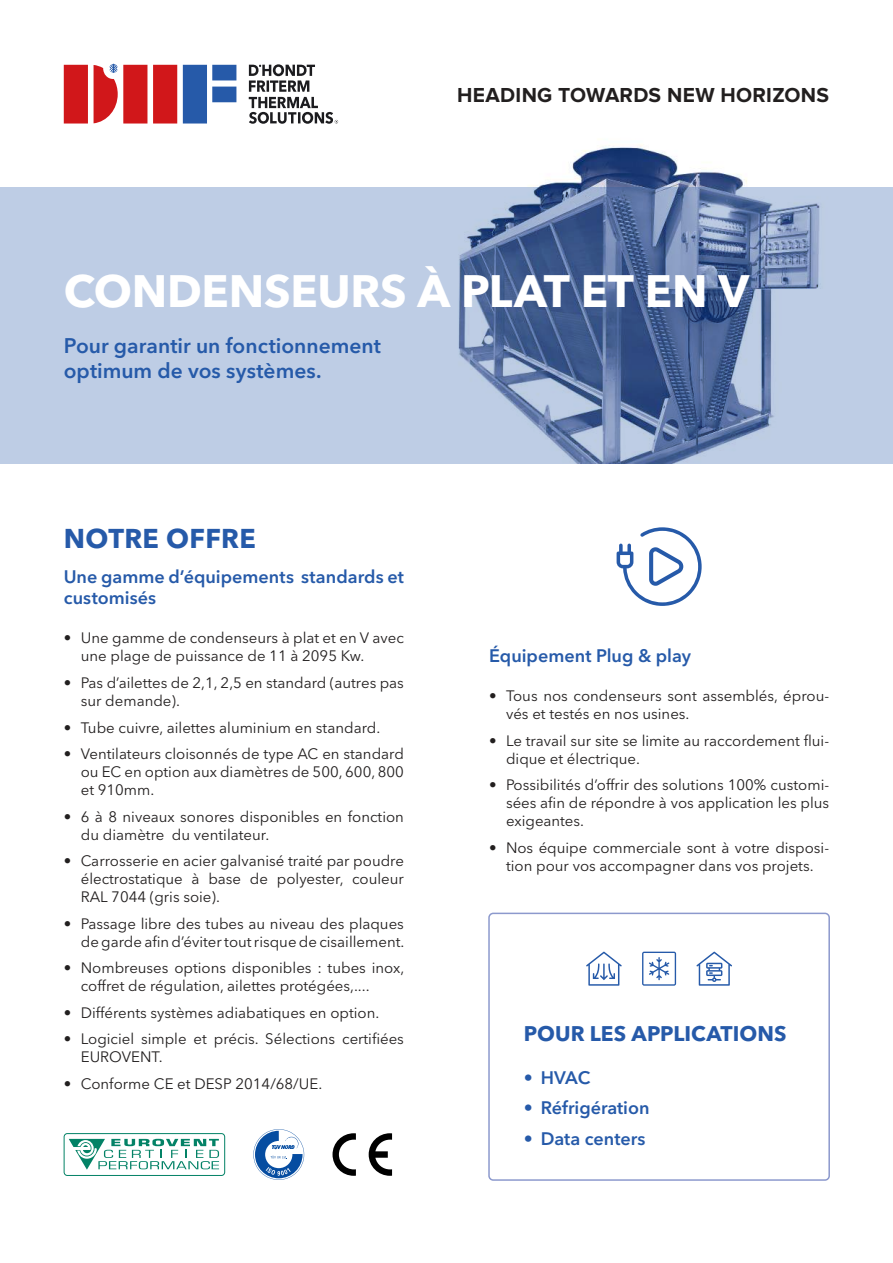
<style>
.page{position:relative;width:893px;height:1263px;background:#fff}
.page>*{position:absolute;margin:0;border:0;box-sizing:border-box;transform-origin:0 0}
.t1{font:700 45px "Avenir Next LT Pro";letter-spacing:-.005em;color:#fff}
.t2{font:700 27px "Avenir Next LT Pro";letter-spacing:.01em;color:#265aa9}
.t3{font:600 21px/25.2px "Avenir Next LT Pro";color:#265aa9}
.t4{font:700 21px "Proxima Nova";letter-spacing:.015em;color:#221f1f}
.t5{font:700 21px "Avenir Next LT Pro";color:#265aa9}
.t6{font:600 18px/21.6px "Avenir Next LT Pro";color:#265aa9}
.t7{font:15px/18px "Avenir Next LT Pro";color:#221f1f}
</style>
<div class="page">
<div style="left:64px;top:1133px;width:161px;height:43px;border:1px solid #038266;border-radius:3px"></div>
<svg style="left:69px;top:1139px;width:150px;height:31px"></svg>
<img style="left:538px;top:144px;width:209px;height:43px">
<svg style="left:0;top:187px;width:893px;height:276px;background:#9fb1cf"></svg>
<svg style="left:249px;top:64px;width:89px;height:60px"></svg>
<svg style="left:64px;top:64px;width:172px;height:60px"></svg>
<div style="left:488px;top:913px;width:342px;height:268px;border:2px solid #8c99cd;border-radius:4px"></div>
<svg style="left:253px;top:1129px;width:51px;height:51px"></svg>
<svg style="left:333px;top:1133px;width:23px;height:43px"></svg>
<svg style="left:369px;top:1133px;width:23px;height:43px"></svg>
<svg style="left:617px;top:527px;width:85px;height:79px"></svg>
<svg style="left:586px;top:952px;width:36px;height:34px"></svg>
<svg style="left:642px;top:952px;width:34px;height:34px"></svg>
<svg style="left:696px;top:952px;width:36px;height:34px"></svg>
<h3 class="t4" style="left:457px;top:86px;width:374px">HEADING TOWARDS NEW HORIZONS</h3>
<h1 class="t1" style="left:64px;top:266px;width:687px">CONDENSEURS À PLAT ET EN V</h1>
<h3 class="t3" style="left:64px;top:333px;width:319px">Pour garantir un fonctionnement optimum de vos systèmes.</h3>
<h2 class="t2" style="left:64px;top:523px;width:193px">NOTRE OFFRE</h2>
<p class="t6" style="left:64px;top:566px;width:342px">Une gamme d’équipements standards et customisés</p>
<p class="t7" style="left:81px;top:630px;width:325px;text-indent:-17px">• Une gamme de condenseurs à plat et en V avec une plage de puissance de 11 à 2095 Kw.</p>
<p class="t7" style="left:81px;top:675px;width:325px;text-indent:-17px">• Pas d’ailettes de 2,1, 2,5 en standard (autres pas sur demande).</p>
<p class="t7" style="left:64px;top:719px;width:318px">• Tube cuivre, ailettes aluminium en standard.</p>
<p class="t7" style="left:81px;top:746px;width:325px;text-align:justify;text-indent:-17px">• Ventilateurs cloisonnés de type AC en standard ou EC en option aux diamètres de 500, 600, 800 et 910mm.</p>
<p class="t7" style="left:81px;top:808px;width:325px;text-indent:-17px">• 6 à 8 niveaux sonores disponibles en fonction du diamètre du ventilateur.</p>
<p class="t7" style="left:81px;top:853px;width:325px;text-align:justify;text-indent:-17px">• Carrosserie en acier galvanisé traité par poudre électrostatique à base de polyester, couleur RAL 7044 (gris soie).</p>
<p class="t7" style="left:64px;top:915px;width:342px;text-align:right">• Passage libre des tubes au niveau des plaques de garde afin d’éviter tout risque de cisaillement.</p>
<p class="t7" style="left:81px;top:960px;width:325px;text-indent:-17px">• Nombreuses options disponibles : tubes inox, coffret de régulation, ailettes protégées,....</p>
<p class="t7" style="left:64px;top:1004px;width:317px">• Différents systèmes adiabatiques en option.</p>
<p class="t7" style="left:81px;top:1031px;width:325px;text-indent:-17px">• Logiciel simple et précis. Sélections certifiées<br>EUROVENT.</p>
<p class="t7" style="left:64px;top:1075px;width:260px">• Conforme CE et DESP 2014/68/UE.</p>
<p class="t6" style="left:489px;top:645px;width:203px">Équipement Plug &amp; play</p>
<p class="t7" style="left:506px;top:688px;width:325px;text-indent:-17px">• Tous nos condenseurs sont assemblés, éprou&shy;vés et testés en nos usines.</p>
<p class="t7" style="left:506px;top:733px;width:325px;text-indent:-17px">• Le travail sur site se limite au raccordement flui&shy;dique et électrique.</p>
<p class="t7" style="left:506px;top:777px;width:325px;text-align:justify;text-indent:-17px">• Possibilités d’offrir des solutions 100% customi&shy;sées afin de répondre à vos application les plus exigeantes.</p>
<p class="t7" style="left:489px;top:840px;width:342px;text-align:center">• Nos équipe commerciale sont à votre disposi&shy;tion pour vos accompagner dans vos projets.</p>
<h3 class="t5" style="left:524px;top:1022px;width:264px">POUR LES APPLICATIONS</h3>
<p class="t6" style="left:524px;top:1067px;width:68px">• HVAC</p>
<p class="t6" style="left:524px;top:1097px;width:127px">• Réfrigération</p>
<p class="t6" style="left:524px;top:1128px;width:123px">• Data centers</p>
</div>
